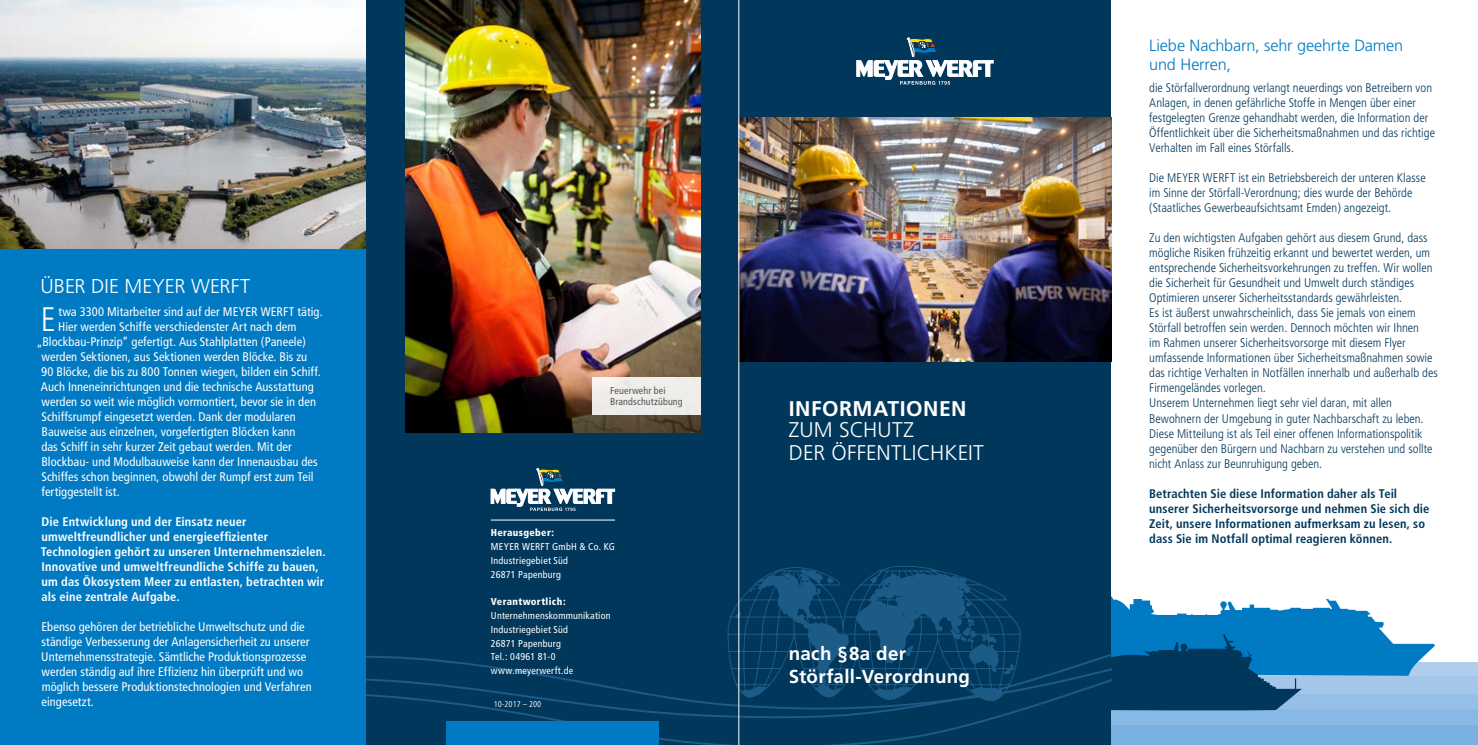
<style>
.page{position:relative;width:1478px;height:745px;background:#fff}
.page>*{position:absolute;margin:0;border:0;box-sizing:border-box;transform-origin:0 0}
.t1{font:300 condensed 34px "Frutiger";color:#fff}
.t2{font:300 21.25px/22.4px "Frutiger";letter-spacing:.01em;color:#fff}
.t3{font:700 21.25px "Frutiger";letter-spacing:.02em;color:#fff}
.t4{font:300 20px "Frutiger";color:#fff}
.t5{font:700 18.75px/22.5px "Frutiger";letter-spacing:.015em;color:#fff}
.t6{font:300 16.25px/18.8px "Frutiger";letter-spacing:-.01em;color:#007ac3}
.t7{font:300 condensed 12.5px/15px "Frutiger";color:#00375b}
.t8{font:condensed 12.5px/15px "Frutiger";letter-spacing:.005em;color:#fff}
.t9{font:700 condensed 12.5px/15px "Frutiger";letter-spacing:.01em;color:#fff}
.t10{font:700 condensed 12.5px/15px "Frutiger";letter-spacing:.01em;color:#00375b}
.t11{font:condensed 10px/13.8px "Frutiger";letter-spacing:.025em;color:#fff}
.t12{font:condensed 10px/11.2px "Frutiger";letter-spacing:.015em;color:#565656}
.t13{font:900 condensed 10px "Frutiger";letter-spacing:.035em;color:#fff}
.t14{font:condensed 8.75px "Frutiger Next LTW1 G";color:#fff}
.s1{font-size:8.88px}
</style>
<div class="page">
<img style="left:0;top:0;width:367px;height:250px">
<div style="left:0;top:250px;width:367px;height:494px;background:#007ac3"></div>
<div style="left:1109px;top:675px;width:369px;height:69px;background:#a3c6ea"></div>
<div style="left:1110px;top:693px;width:368px;height:51px;background:#96bfe7"></div>
<div style="left:1109px;top:709px;width:369px;height:35px;background:#88b8e4"></div>
<div style="left:1109px;top:725px;width:369px;height:19px;background:#79b1e1"></div>
<svg style="left:1111px;top:596px;width:324px;height:115px"></svg>
<div style="left:367px;top:0;width:744px;height:744px;background:#00375b"></div>
<svg style="left:727px;top:565px;width:294px;height:75px"></svg>
<img style="left:739px;top:117px;width:372px;height:245px">
<svg style="left:367px;top:640px;width:744px;height:20px"></svg>
<svg style="left:367px;top:660px;width:744px;height:84px"></svg>
<div style="left:446px;top:721px;width:213px;height:23px;background:#007ac3"></div>
<hr style="left:491px;top:519px;width:124px;height:1px;background:#fff">
<svg style="left:491px;top:468px;width:124px;height:42px"></svg>
<svg style="left:856px;top:38px;width:137px;height:47px"></svg>
<img style="left:405px;top:0;width:295px;height:432px">
<div style="left:592px;top:377px;width:108px;height:37px;background:#efedeb"></div>
<hr style="left:738px;top:0;width:1px;height:744px;background:#fff">
<h3 class="t4" style="left:41px;top:275px;width:211px">ÜBER DIE MEYER WERFT</h3>
<h1 class="t1" style="left:41px;top:299px;width:17px">E</h1>
<p class="t8" style="left:58px;top:303px;width:266px">twa 3300 Mitarbeiter sind auf der MEYER WERFT tätig.</p>
<p class="t8" style="left:58px;top:318px;width:240px">Hier werden Schiffe verschiedenster Art nach dem</p>
<p class="t8" style="left:36px;top:333px;width:271px">„Blockbau-Prinzip“ gefertigt. Aus Stahlplatten (Paneele)</p>
<p class="t8" style="left:42px;top:348px;width:267px">werden Sektionen, aus Sektionen werden Blöcke. Bis zu</p>
<p class="t8" style="left:41px;top:363px;width:281px">90 Blöcke, die bis zu 800 Tonnen wiegen, bilden ein Schiff.</p>
<p class="t8" style="left:41px;top:378px;width:274px">Auch Inneneinrichtungen und die technische Ausstattung</p>
<p class="t8" style="left:42px;top:393px;width:276px">werden so weit wie möglich vormontiert, bevor sie in den</p>
<p class="t8" style="left:41px;top:408px;width:256px">Schiffsrumpf eingesetzt werden. Dank der modularen</p>
<p class="t8" style="left:41px;top:423px;width:256px">Bauweise aus einzelnen, vorgefertigten Blöcken kann</p>
<p class="t8" style="left:41px;top:438px;width:252px">das Schiff in sehr kurzer Zeit gebaut werden. Mit der</p>
<p class="t8" style="left:41px;top:453px;width:278px">Blockbau- und Modulbauweise kann der Innenausbau des</p>
<p class="t8" style="left:41px;top:468px;width:274px">Schiffes schon beginnen, obwohl der Rumpf erst zum Teil</p>
<p class="t8" style="left:42px;top:483px;width:80px">fertiggestellt ist.</p>
<p class="t9" style="left:41px;top:513px;width:286px">Die Entwicklung und der Einsatz neuer umweltfreundlicher und energieeffizienter Technologien gehört zu unseren Unternehmenszielen.<br>Innovative und umweltfreundliche Schiffe zu bauen, um das Ökosystem Meer zu entlasten, betrachten wir als eine zentrale Aufgabe.</p>
<p class="t8" style="left:41px;top:618px;width:272px">Ebenso gehören der betriebliche Umweltschutz und die ständige Verbesserung der Anlagensicherheit zu unserer Unternehmensstrategie. Sämtliche Produktionsprozesse werden ständig auf ihre Effizienz hin überprüft und wo möglich bessere Produktionstechnologien und Verfahren eingesetzt.</p>
<p class="t12" style="left:610px;top:384px;width:74px">Feuerwehr bei<br>Brandschutzübung</p>
<p class="t13" style="left:491px;top:526px;width:65px">Herausgeber:</p>
<p class="t11" style="left:491px;top:539px;width:125px">MEYER WERFT GmbH &amp; Co. KG<br>Industriegebiet Süd<br>26871 Papenburg</p>
<p class="t13" style="left:491px;top:595px;width:76px">Verantwortlich:</p>
<p class="t11" style="left:491px;top:608px;width:121px">Unternehmenskommunikation<br>Industriegebiet Süd<br>26871 Papenburg<br>Tel.: 04961 81-0 www.meyerwerft.de</p>
<p class="t14" style="left:494px;top:698px;width:49px">10-2017 <span class="s1">– 200</span></p>
<h2 class="t3" style="left:789px;top:396px;width:179px">INFORMATIONEN</h2>
<h2 class="t2" style="left:789px;top:419px;width:196px">ZUM SCHUTZ<br>DER ÖFFENTLICHKEIT</h2>
<h3 class="t5" style="left:789px;top:642px;width:183px">nach §8a der<br>Störfall-Verordnung</h3>
<h3 class="t6" style="left:1149px;top:36px;width:255px">Liebe Nachbarn, sehr geehrte Damen und Herren,</h3>
<p class="t7" style="left:1149px;top:80px;width:287px">die Störfallverordnung verlangt neuerdings von Betreibern von Anlagen, in denen gefährliche Stoffe in Mengen über einer festgelegten Grenze gehandhabt werden, die Information der Öffentlichkeit über die Sicherheitsmaßnahmen und das richtige Verhalten im Fall eines Störfalls.</p>
<p class="t7" style="left:1149px;top:170px;width:278px">Die MEYER WERFT ist ein Betriebsbereich der unteren Klasse im Sinne der Störfall-Verordnung; dies wurde der Behörde (Staatliches Gewerbeaufsichtsamt Emden) angezeigt.</p>
<p class="t7" style="left:1149px;top:230px;width:290px">Zu den wichtigsten Aufgaben gehört aus diesem Grund, dass mögliche Risiken frühzeitig erkannt und bewertet werden, um entsprechende Sicherheitsvorkehrungen zu treffen. Wir wollen die Sicherheit für Gesundheit und Umwelt durch ständiges Optimieren unserer Sicherheitsstandards gewährleisten.<br>Es ist äußerst unwahrscheinlich, dass Sie jemals von einem Störfall betroffen sein werden. Dennoch möchten wir Ihnen<br>im Rahmen unserer Sicherheitsvorsorge mit diesem Flyer umfassende Informationen über Sicherheitsmaßnahmen sowie das richtige Verhalten in Notfällen innerhalb und außerhalb des Firmengeländes vorlegen.<br>Unserem Unternehmen liegt sehr viel daran, mit allen Bewohnern der Umgebung in guter Nachbarschaft zu leben.<br>Diese Mitteilung ist als Teil einer offenen Informationspolitik gegenüber den Bürgern und Nachbarn zu verstehen und sollte nicht Anlass zur Beunruhigung geben.</p>
<p class="t10" style="left:1149px;top:485px;width:282px">Betrachten Sie diese Information daher als Teil unserer Sicherheitsvorsorge und nehmen Sie sich die Zeit, unsere Informationen aufmerksam zu lesen, so dass Sie im Notfall optimal reagieren können.</p>
</div>
